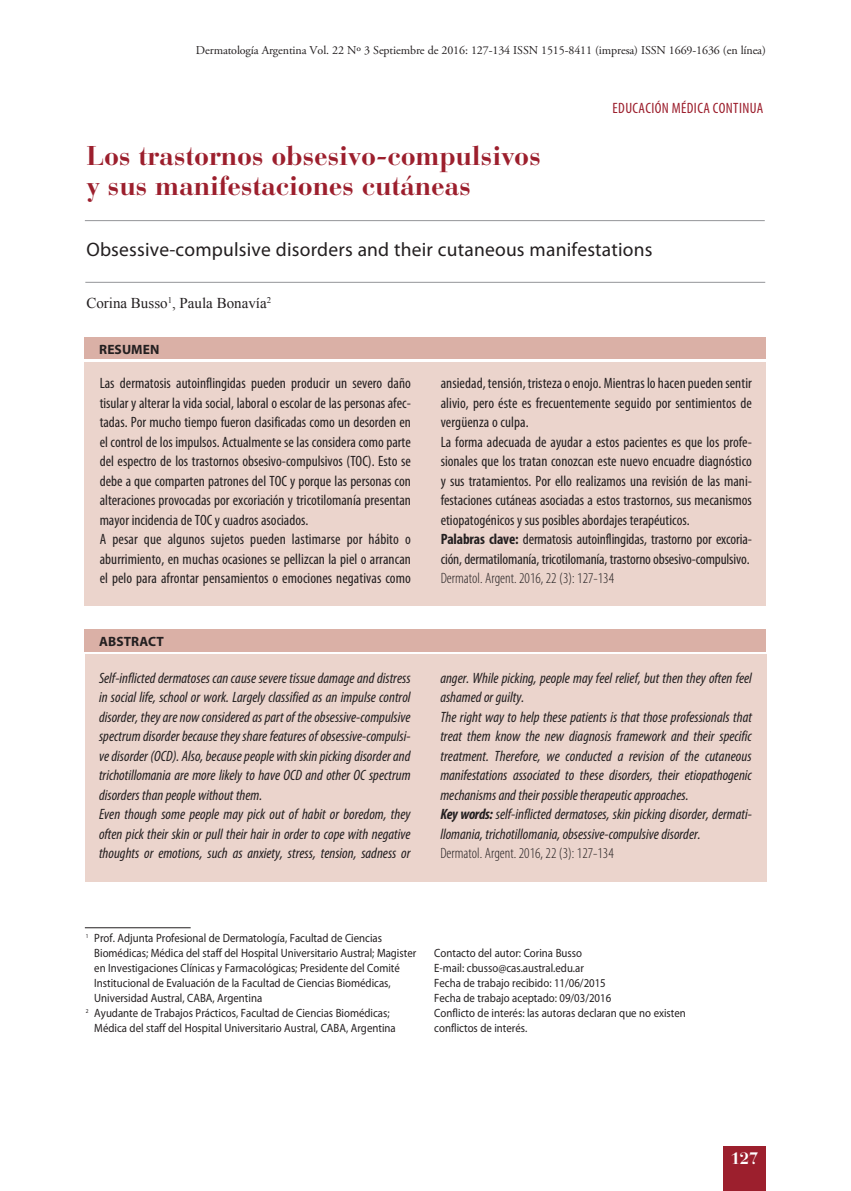
<style>
.page{position:relative;width:851px;height:1191px;background:#fff}
.page>*{position:absolute;margin:0;border:0;box-sizing:border-box;transform-origin:0 0}
.t1{font:700 27px/30px "Bauer Bodoni Std";letter-spacing:-.01em;color:#9c1f2d}
.t2{font:19.5px "Myriad Pro";letter-spacing:.01em;color:#231f20}
.t3{font:700 16.5px "Bauer Bodoni Std";color:#fff}
.t4{font:condensed 15px/19.5px "Myriad Pro";color:#231f20}
.t5{font:italic condensed 15px/19.5px "Myriad Pro";color:#231f20}
.t6{font:300 condensed 15px "Myriad Pro";color:#231f20}
.t7{font:15px "Times New Roman";color:#231f20}
.t8{font:condensed 15px "Myriad Pro";letter-spacing:.025em;color:#9c1f2d}
.t9{font:700 13.5px "Myriad Pro";letter-spacing:.005em;color:#231f20}
.t10{font:12px/15px "Myriad Pro";color:#231f20;scale:.9 1}
.t11{font:12px "Adobe Garamond Pro";letter-spacing:-.01em;color:#231f20}
.s1{font-weight:700}
</style>
<div class="page">
<div style="left:723px;top:1146px;width:42px;height:45px;background:#9c1f2d"></div>
<div style="left:85px;top:654px;width:681px;height:228px;background:#ebd4cc"></div>
<div style="left:85px;top:629px;width:681px;height:22px;background:#dab0a6"></div>
<div style="left:85px;top:362px;width:681px;height:244px;background:#ebd4cc"></div>
<div style="left:85px;top:338px;width:681px;height:21px;background:#dab0a6"></div>
<hr style="left:85px;top:927px;width:106px;height:1px;background:#231f20">
<hr style="left:85px;top:220px;width:679px;height:1px;background:#939598">
<hr style="left:85px;top:282px;width:680px;height:1px;background:#939598">
<p class="t11" style="left:196px;top:43px;width:571px">Dermatología Argentina Vol. 22 Nº 3 Septiembre de 2016: 127-134 ISSN 1515-8411 (impresa) ISSN 1669-1636 (en línea)</p>
<h1 class="t1" style="left:86px;top:140px;width:456px">Los trastornos obsesivo-compulsivos y sus manifestaciones cutáneas</h1>
<p class="t8" style="left:612px;top:98px;width:152px">EDUCACIÓN MÉDICA CONTINUA</p>
<h2 class="t2" style="left:86px;top:237px;width:567px">Obsessive-compulsive disorders and their cutaneous manifestations</h2>
<p class="t7" style="left:86px;top:292px;width:186px">Corina Busso<sup>1</sup>, Paula Bonavía<sup>2</sup></p>
<p class="t9" style="left:99px;top:341px;width:62px">RESUMEN</p>
<p class="t4" style="left:100px;top:373px;width:313px">Las dermatosis autoinflingidas pueden producir un severo daño tisular y alterar la vida social, laboral o escolar de las personas afec&shy;tadas. Por mucho tiempo fueron clasificadas como un desorden en el control de los impulsos. Actualmente se las considera como parte del espectro de los trastornos obsesivo-compulsivos (TOC). Esto se debe a que comparten patrones del TOC y porque las personas con alteraciones provocadas por excoriación y tricotilomanía presentan mayor incidencia de TOC y cuadros asociados.<br>A pesar que algunos sujetos pueden lastimarse por hábito o aburrimiento, en muchas ocasiones se pellizcan la piel o arrancan el pelo para afrontar pensamientos o emociones negativas como</p>
<p class="t4" style="left:440px;top:373px;width:313px">ansiedad, tensión, tristeza o enojo. Mientras lo hacen pueden sentir alivio, pero éste es frecuentemente seguido por sentimientos de vergüenza o culpa.<br>La forma adecuada de ayudar a estos pacientes es que los profe&shy;sionales que los tratan conozcan este nuevo encuadre diagnóstico y sus tratamientos. Por ello realizamos una revisión de las mani&shy;festaciones cutáneas asociadas a estos trastornos, sus mecanismos etiopatogénicos y sus posibles abordajes terapéuticos.<br><span class="s1">Palabras clave:</span> dermatosis autoinflingidas, trastorno por excoria&shy;ción, dermatilomanía, tricotilomanía, trastorno obsesivo-compulsivo.</p>
<p class="t6" style="left:440px;top:569px;width:175px">Dermatol. Argent. 2016, 22 (3): 127-134</p>
<p class="t9" style="left:99px;top:632px;width:66px">ABSTRACT</p>
<p class="t5" style="left:99px;top:668px;width:313px">Self-inflicted dermatoses can cause severe tissue damage and distress in social life, school or work. Largely classified as an impulse control disorder, they are now considered as part of the obsessive-compulsive spectrum disorder because they share features of obsessive-compulsi&shy;ve disorder (OCD). Also, because people with skin picking disorder and trichotillomania are more likely to have OCD and other OC spectrum disorders than people without them.<br>Even though some people may pick out of habit or boredom, they often pick their skin or pull their hair in order to cope with negative thoughts or emotions, such as anxiety, stress, tension, sadness or</p>
<p class="t5" style="left:440px;top:668px;width:313px">anger. While picking, people may feel relief, but then they often feel ashamed or guilty.<br>The right way to help these patients is that those professionals that treat them know the new diagnosis framework and their specific treatment. Therefore, we conducted a revision of the cutaneous manifestations associated to these disorders, their etiopathogenic mechanisms and their possible therapeutic approaches.<br><span class="s1">Key words:</span> self-inflicted dermatoses, skin picking disorder, dermati&shy;llomania, trichotillomania, obsessive-compulsive disorder.</p>
<p class="t6" style="left:440px;top:844px;width:175px">Dermatol. Argent. 2016, 22 (3): 127-134</p>
<p class="t10" style="left:86px;top:930px;width:330px"><sup>1</sup> Prof. Adjunta Profesional de Dermatología, Facultad de Ciencias</p>
<p class="t10" style="left:94px;top:945px;width:359px">Biomédicas; Médica del staff del Hospital Universitario Austral; Magister</p>
<p class="t10" style="left:94px;top:960px;width:341px">en Investigaciones Clínicas y Farmacológicas; Presidente del Comité</p>
<p class="t10" style="left:94px;top:975px;width:331px">Institucional de Evaluación de la Facultad de Ciencias Biomédicas,</p>
<p class="t10" style="left:94px;top:990px;width:188px">Universidad Austral, CABA, Argentina</p>
<p class="t10" style="left:86px;top:1005px;width:339px"><sup>2</sup> Ayudante de Trabajos Prácticos, Facultad de Ciencias Biomédicas;</p>
<p class="t10" style="left:94px;top:1020px;width:336px">Médica del staff del Hospital Universitario Austral, CABA, Argentina</p>
<p class="t10" style="left:434px;top:945px;width:281px">Contacto del autor: Corina Busso<br>E-mail: cbusso@cas.austral.edu.ar<br>Fecha de trabajo recibido: 11/06/2015<br>Fecha de trabajo aceptado: 09/03/2016<br>Conflicto de interés: las autoras declaran que no existen conflictos de interés.</p>
<p class="t3" style="left:730px;top:1148px;width:29px">127</p>
</div>
